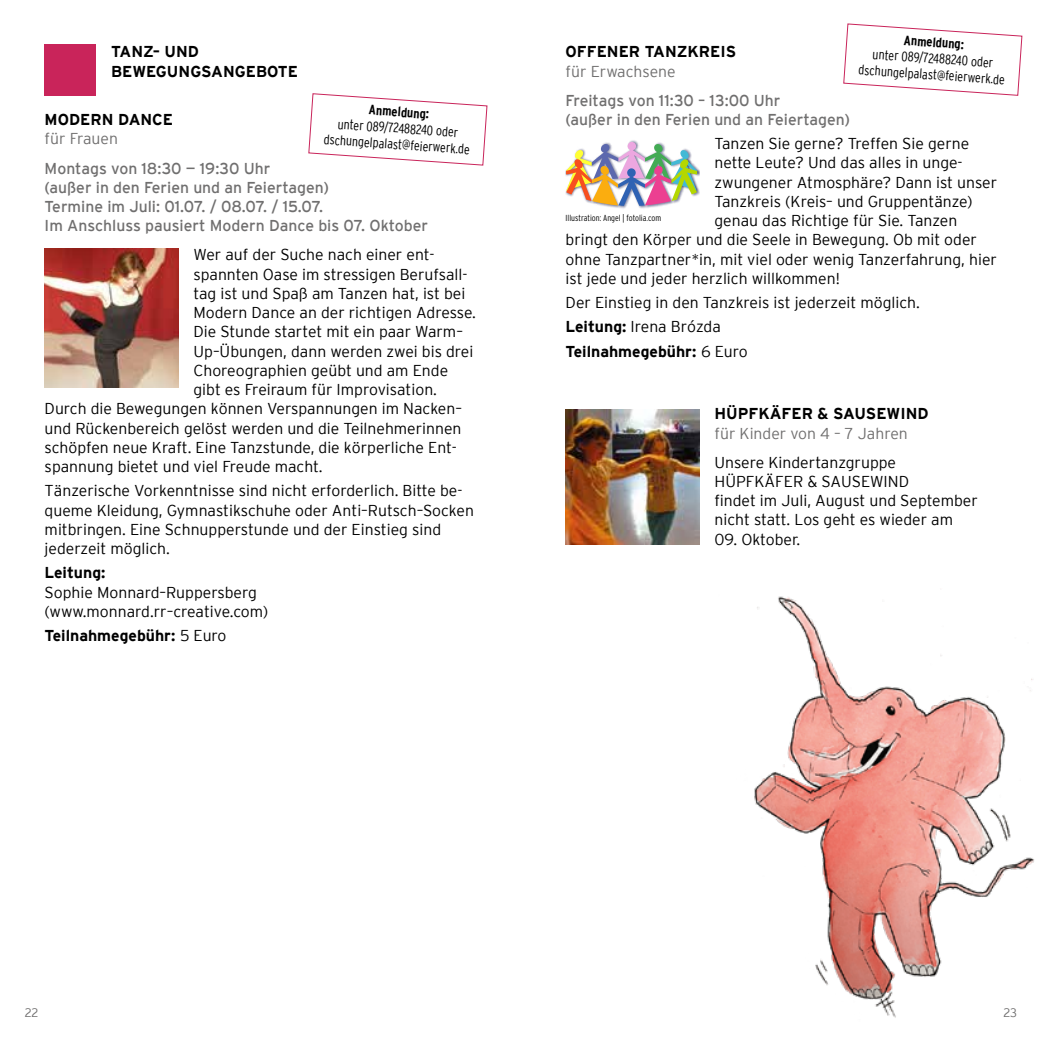
<style>
.page{position:relative;width:1042px;height:1042px;background:#fff}
.page>*{position:absolute;margin:0;border:0;box-sizing:border-box;transform-origin:0 0}
.t1{font:300 15.75px/19.2px "Interstate";color:#000}
.t2{font:15.75px/19.2px "Interstate";color:#706f6f}
.t3{font:700 15.75px/19.2px "Interstate";color:#000}
.t4{font:300 15.75px "Interstate";color:#706f6f}
.t5{font:300 condensed 13.47px/16.3px "Interstate";color:#000;text-align:center}
.t6{font:700 condensed 13.47px "Interstate";color:#000}
.t7{font:300 12.25px "Interstate";color:#706f6f}
.t8{font:300 8.75px "Interstate Condensed";color:#000}
.s1{font-weight:300}
.s2{font-weight:700}
</style>
<div class="page">
<img style="left:45px;top:248px;width:134px;height:139px">
<div style="left:45px;top:45px;width:51px;height:51px;background:#c9245a"></div>
<svg style="left:308px;top:93px;width:180px;height:73px"></svg>
<img style="left:605px;top:167px;width:94px;height:42px">
<img style="left:566px;top:142px;width:131px;height:64px">
<img style="left:566px;top:409px;width:133px;height:136px">
<img style="left:754px;top:596px;width:280px;height:422px">
<svg style="left:843px;top:23px;width:180px;height:73px"></svg>
<p class="t3" style="left:111px;top:42px;width:188px">TANZ– UND<br>BEWEGUNGSANGEBOTE</p>
<p class="t3" style="left:45px;top:110px;width:130px">MODERN DANCE</p>
<p class="t4" style="left:45px;top:130px;width:75px">für Frauen</p>
<p class="t2" style="left:45px;top:158px;width:385px">Montags von 18:30 — 19:30 Uhr<br>(außer in den Ferien und an Feiertagen)<br>Termine im Juli: 01.07. / 08.07. / 15.07.<br>Im Anschluss pausiert Modern Dance bis 07. Oktober</p>
<p class="t1" style="left:193px;top:245px;width:242px">Wer auf der Suche nach einer ent-</p>
<p class="t1" style="left:193px;top:264px;width:275px">spannten Oase im stressigen Berufsall-</p>
<p class="t1" style="left:193px;top:284px;width:273px">tag ist und Spaß am Tanzen hat, ist bei</p>
<p class="t1" style="left:193px;top:303px;width:284px">Modern Dance an der richtigen Adresse.</p>
<p class="t1" style="left:193px;top:322px;width:271px">Die Stunde startet mit ein paar Warm–</p>
<p class="t1" style="left:193px;top:341px;width:281px">Up–Übungen, dann werden zwei bis drei</p>
<p class="t1" style="left:193px;top:361px;width:256px">Choreographien geübt und am Ende</p>
<p class="t1" style="left:193px;top:380px;width:245px">gibt es Freiraum für Improvisation.</p>
<p class="t1" style="left:45px;top:399px;width:419px">Durch die Bewegungen können Verspannungen im Nacken–</p>
<p class="t1" style="left:45px;top:418px;width:418px">und Rückenbereich gelöst werden und die Teilnehmerinnen</p>
<p class="t1" style="left:45px;top:438px;width:414px">schöpfen neue Kraft. Eine Tanzstunde, die körperliche Ent-</p>
<p class="t1" style="left:45px;top:457px;width:280px">spannung bietet und viel Freude macht.</p>
<p class="t1" style="left:45px;top:481px;width:431px">Tänzerische Vorkenntnisse sind nicht erforderlich. Bitte be&shy;queme Kleidung, Gymnastikschuhe oder Anti–Rutsch–Socken mitbringen. Eine Schnupperstunde und der Einstieg sind jederzeit möglich.</p>
<p class="t3" style="left:45px;top:563px;width:62px">Leitung:</p>
<p class="t1" style="left:45px;top:582px;width:225px">Sophie Monnard–Ruppersberg (www.monnard.rr–creative.com)</p>
<p class="t3" style="left:45px;top:626px;width:183px">Teilnahmegebühr: <span class="s1">5 Euro</span></p>
<p class="t6" style="left:369px;top:102px;width:62px;rotate:4deg">Anmeldung:</p>
<p class="t5" style="left:325px;top:115px;width:148px;rotate:4deg">unter 089/72488240 oder dschungelpalast@feierwerk.de</p>
<p class="t6" style="left:904px;top:32px;width:62px;rotate:4deg">Anmeldung:</p>
<p class="t5" style="left:860px;top:45px;width:148px;rotate:4deg">unter 089/72488240 oder dschungelpalast@feierwerk.de</p>
<p class="t3" style="left:566px;top:42px;width:172px">OFFENER TANZKREIS</p>
<p class="t4" style="left:566px;top:62px;width:111px">für Erwachsene</p>
<p class="t2" style="left:566px;top:90px;width:286px">Freitags von 11:30 – 13:00 Uhr<br>(außer in den Ferien und an Feiertagen)</p>
<p class="t1" style="left:714px;top:134px;width:256px">Tanzen Sie gerne? Treffen Sie gerne</p>
<p class="t1" style="left:714px;top:153px;width:250px">nette Leute? Und das alles in unge-</p>
<p class="t1" style="left:714px;top:172px;width:284px">zwungener Atmosphäre? Dann ist unser</p>
<p class="t1" style="left:714px;top:192px;width:260px">Tanzkreis (Kreis– und Gruppentänze)</p>
<p class="t1" style="left:714px;top:211px;width:244px">genau das Richtige für Sie. Tanzen</p>
<p class="t1" style="left:566px;top:230px;width:413px">bringt den Körper und die Seele in Bewegung. Ob mit oder</p>
<p class="t1" style="left:566px;top:249px;width:433px">ohne Tanzpartner*in, mit viel oder wenig Tanzerfahrung, hier</p>
<p class="t1" style="left:566px;top:269px;width:276px">ist jede und jeder herzlich willkommen!</p>
<p class="t1" style="left:566px;top:290px;width:356px;line-height:24.2px">Der Einstieg in den Tanzkreis ist jederzeit möglich.<br><span class="s2">Leitung:</span> Irena Brózda<br><span class="s2">Teilnahmegebühr:</span> 6 Euro</p>
<p class="t8" style="left:566px;top:213px;width:97px">Illustration: Angel | fotolia.com</p>
<p class="t3" style="left:714px;top:404px;width:216px">HÜPFKÄFER &amp; SAUSEWIND</p>
<p class="t4" style="left:714px;top:424px;width:195px">für Kinder von 4 – 7 Jahren</p>
<p class="t1" style="left:714px;top:452px;width:265px">Unsere Kindertanzgruppe<br>HÜPFKÄFER &amp; SAUSEWIND<br>findet im Juli, August und September nicht statt. Los geht es wieder am</p>
<p class="t1" style="left:714px;top:529px;width:87px">09. Oktober.</p>
<p class="t7" style="left:25px;top:1006px;width:15px">22</p>
<p class="t7" style="left:1003px;top:1006px;width:15px">23</p>
</div>
